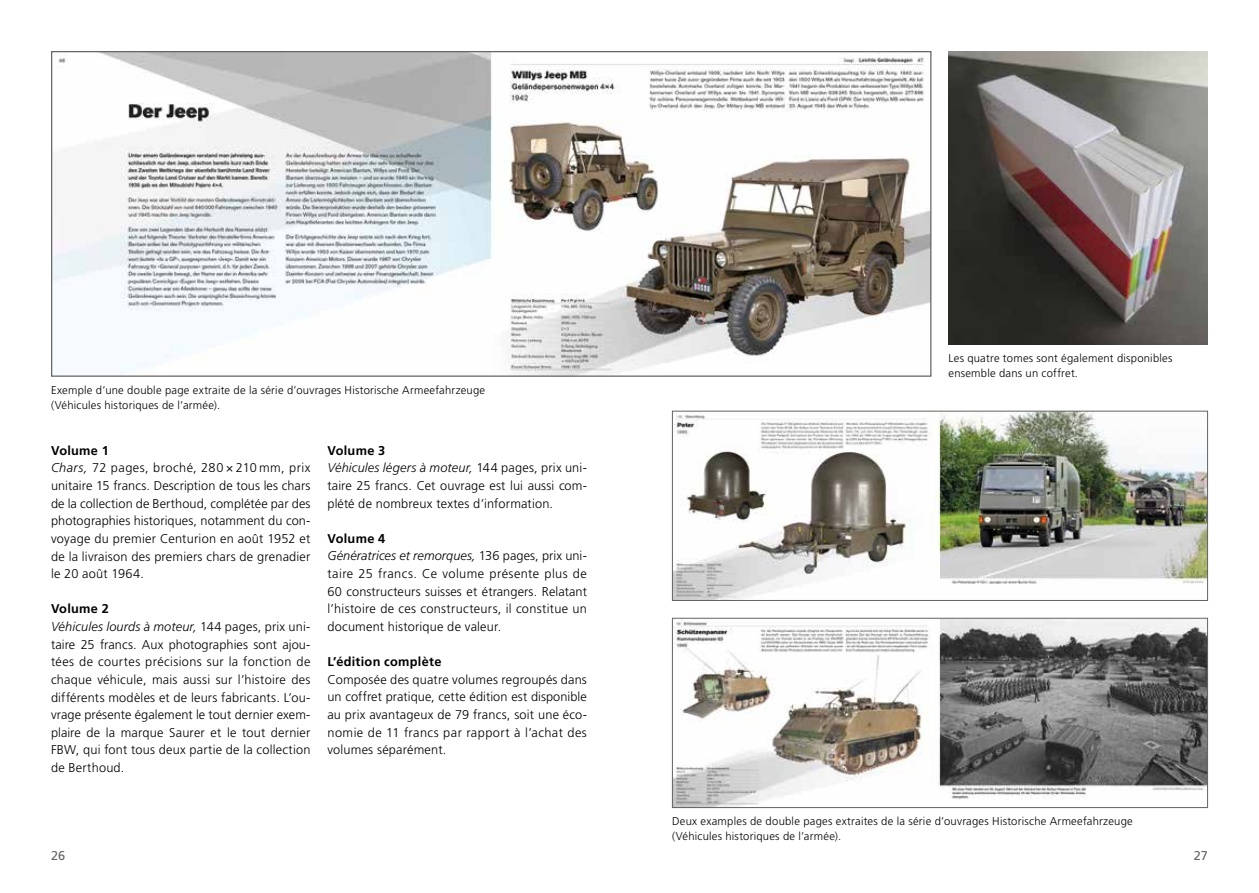
<style>
.page{position:relative;width:1259px;height:893px;background:#fff}
.page>*{position:absolute;margin:0;border:0;box-sizing:border-box;transform-origin:0 0}
.t1{font:300 12.75px/17.5px "Frutiger";letter-spacing:.015em;color:#000}
.t2{font:700 12.75px "Frutiger";letter-spacing:.02em;color:#000}
.t3{font:12.75px "Frutiger";color:#646363}
.t4{font:300 11.25px/15px "Frutiger";letter-spacing:.02em;color:#000}
.s1{font-weight:700}
.s2{font-style:italic}
</style>
<div class="page">
<img style="left:53px;top:53px;width:876px;height:322px">
<img style="left:948px;top:51px;width:260px;height:293px">
<img style="left:674px;top:413px;width:532px;height:186px">
<div style="left:672px;top:411px;width:536px;height:190px;border:1px solid #646363"></div>
<img style="left:674px;top:620px;width:532px;height:186px">
<div style="left:672px;top:618px;width:536px;height:190px;border:1px solid #646363"></div>
<p class="t4" style="left:51px;top:383px;width:436px">Exemple d’une double page extraite de la série d’ouvrages Historische Armeefahrzeuge (Véhicules historiques de l’armée).</p>
<p class="t1" style="left:51px;top:442px;width:261px"><span class="s1">Volume 1<br></span><span class="s2">Chars,</span> 72 pages, broché, 280 × 210 mm, prix unitaire 15 francs. Description de tous les chars de la collection de Berthoud, complétée par des photographies historiques, notamment du con&shy;voyage du premier Centurion en août 1952 et de la livraison des premiers chars de grenadier le 20 août 1964.</p>
<p class="t1" style="left:51px;top:600px;width:261px"><span class="s1">Volume 2<br></span><span class="s2">Véhicules lourds à moteur,</span> 144 pages, prix uni&shy;taire 25 francs. Aux photographies sont ajou&shy;tées de courtes précisions sur la fonction de chaque véhicule, mais aussi sur l’histoire des différents modèles et de leurs fabricants. L’ou&shy;vrage présente également le tout dernier exem&shy;plaire de la marque Saurer et le tout dernier FBW, qui font tous deux partie de la collection de Berthoud.</p>
<p class="t1" style="left:327px;top:441px;width:261px"><span class="s1">Volume 3<br></span><span class="s2">Véhicules légers à moteur,</span> 144 pages, prix uni&shy;taire 25 francs. Cet ouvrage est lui aussi com&shy;plété de nombreux textes d’information.</p>
<p class="t1" style="left:327px;top:530px;width:261px"><span class="s1">Volume 4<br></span><span class="s2">Génératrices et remorques,</span> 136 pages, prix uni&shy;taire 25 francs. Ce volume présente plus de 60 constructeurs suisses et étrangers. Relatant l’histoire de ces constructeurs, il constitue un document historique de valeur.</p>
<p class="t2" style="left:327px;top:654px;width:115px">L’édition complète</p>
<p class="t1" style="left:327px;top:671px;width:261px;text-align:justify">Composée des quatre volumes regroupés dans un coffret pratique, cette édition est disponible au prix avantageux de 79 francs, soit une éco&shy;nomie de 11 francs par rapport à l’achat des volumes séparément.</p>
<p class="t4" style="left:948px;top:350px;width:225px">Les quatre tomes sont également disponibles ensemble dans un coffret.</p>
<p class="t4" style="left:672px;top:814px;width:462px">Deux examples de double pages extraites de la série d’ouvrages Historische Armeefahrzeuge (Véhicules historiques de l’armée).</p>
<p class="t3" style="left:51px;top:848px;width:16px">26</p>
<p class="t3" style="left:1193px;top:848px;width:16px">27</p>
</div>
